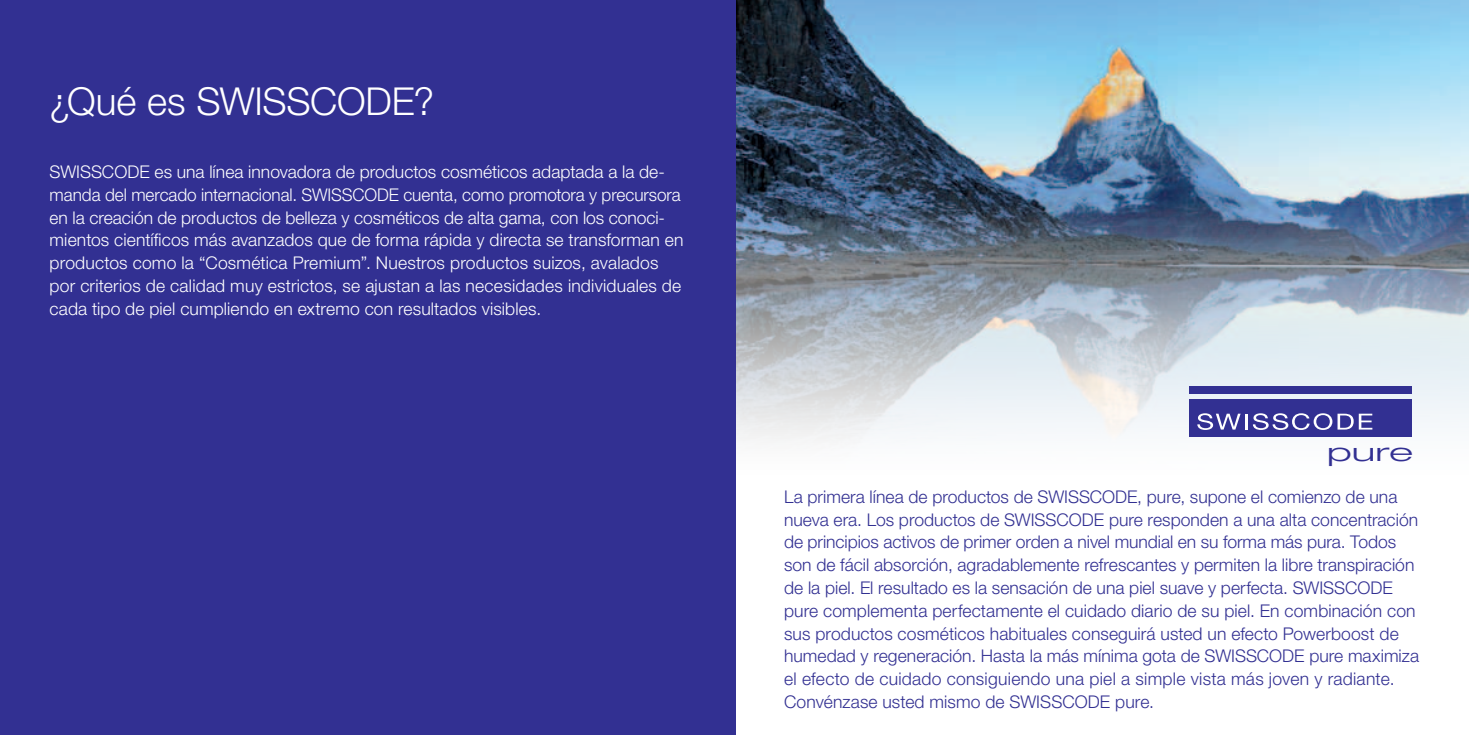
<style>
.page{position:relative;width:1469px;height:735px;background:#fff}
.page>*{position:absolute;margin:0;border:0;box-sizing:border-box;transform-origin:0 0}
.t1{font:300 38.5px "Helvetica Neue LT";letter-spacing:-.005em;color:#fff}
.t2{font:300 expanded 25.03px "Helvetica Neue LT";color:#323092;scale:1.49 1}
.t3{font:300 17.5px/22.8px "Helvetica Neue LT";color:#323092}
.t4{font:300 17.5px/22.8px "Helvetica Neue LT";letter-spacing:.005em;color:#fff}
</style>
<div class="page">
<img style="left:735px;top:0;width:733px;height:501px">
<div style="left:0;top:0;width:735px;height:734px;background:#323092"></div>
<div style="left:1189px;top:399px;width:222px;height:37px;background:#323092"></div>
<div style="left:1189px;top:386px;width:222px;height:8px;background:#323092"></div>
<svg style="left:1197px;top:413px;width:175px;height:16px"></svg>
<h1 class="t1" style="left:50px;top:77px;width:386px">¿Qué es SWISSCODE?</h1>
<p class="t4" style="left:50px;top:160px;width:635px">SWISSCODE es una línea innovadora de productos cosméticos adaptada a la de&shy;manda del mercado internacional. SWISSCODE cuenta, como promotora y precursora en la creación de productos de belleza y cosméticos de alta gama, con los conoci&shy;mientos científicos más avanzados que de forma rápida y directa se transforman en productos como la “Cosmética Premium”. Nuestros productos suizos, avalados por criterios de calidad muy estrictos, se ajustan a las necesidades individuales de cada tipo de piel cumpliendo en extremo con resultados visibles.</p>
<h2 class="t2" style="left:1326px;top:437px;width:59px">pure</h2>
<p class="t3" style="left:784px;top:484px;width:636px">La primera línea de productos de SWISSCODE, pure, supone el comienzo de una nueva era. Los productos de SWISSCODE pure responden a una alta concentración de principios activos de primer orden a nivel mundial en su forma más pura. Todos son de fácil absorción, agradablemente refrescantes y permiten la libre transpiración de la piel. El resultado es la sensación de una piel suave y perfecta. SWISSCODE pure complementa perfectamente el cuidado diario de su piel. En combinación con sus productos cosméticos habituales conseguirá usted un efecto Powerboost de humedad y regeneración. Hasta la más mínima gota de SWISSCODE pure maximiza el efecto de cuidado consiguiendo una piel a simple vista más joven y radiante.<br>Convénzase usted mismo de SWISSCODE pure.</p>
</div>
